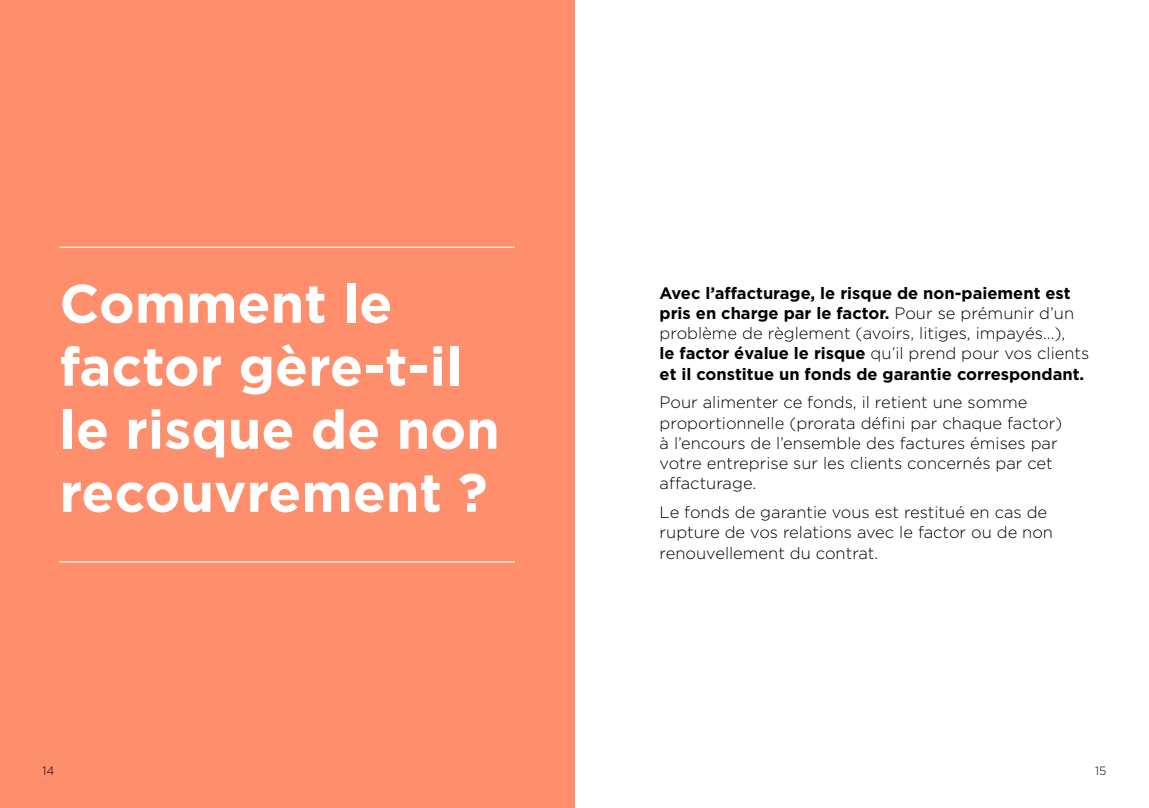
<style>
.page{position:relative;width:1149px;height:808px;background:#fff}
.page>*{position:absolute;margin:0;border:0;box-sizing:border-box;transform-origin:0 0}
.t1{font:700 54px/63px "Gotham HTF";color:#fff}
.t2{font:300 16.5px/20.2px "Gotham HTF";color:#000}
.t3{font:700 16.5px/20.2px "Gotham HTF";color:#000}
.t4{font:300 12px "Gotham HTF";color:#000}
.s1{font-weight:300}
</style>
<div class="page">
<div style="left:0;top:0;width:574px;height:808px;background:#ff8e6c"></div>
<hr style="left:60px;top:247px;width:454px;height:1px;background:#fff">
<hr style="left:60px;top:561px;width:454px;height:1px;background:#fff">
<p class="t1" style="left:60px;top:271px;width:441px">Comment le factor gère-t-il le risque de non recouvrement ?</p>
<p class="t3" style="left:659px;top:282px;width:431px">Avec l’affacturage, le risque de non-paiement est pris en charge par le factor. <span class="s1">Pour se prémunir d’un problème de règlement (avoirs, litiges, impayés...),<br></span>le factor évalue le risque <span class="s1">qu’il prend pour vos clients </span>et il constitue un fonds de garantie correspondant.</p>
<p class="t2" style="left:659px;top:392px;width:404px">Pour alimenter ce fonds, il retient une somme proportionnelle (prorata défni par chaque factor) à l’encours de l’ensemble des factures émises par votre entreprise sur les clients concernés par cet affacturage.</p>
<p class="t2" style="left:659px;top:502px;width:395px">Le fonds de garantie vous est restitué en cas de rupture de vos relations avec le factor ou de non renouvellement du contrat.</p>
<p class="t4" style="left:43px;top:765px;width:13px">14</p>
<p class="t4" style="left:1094px;top:765px;width:13px">15</p>
</div>
